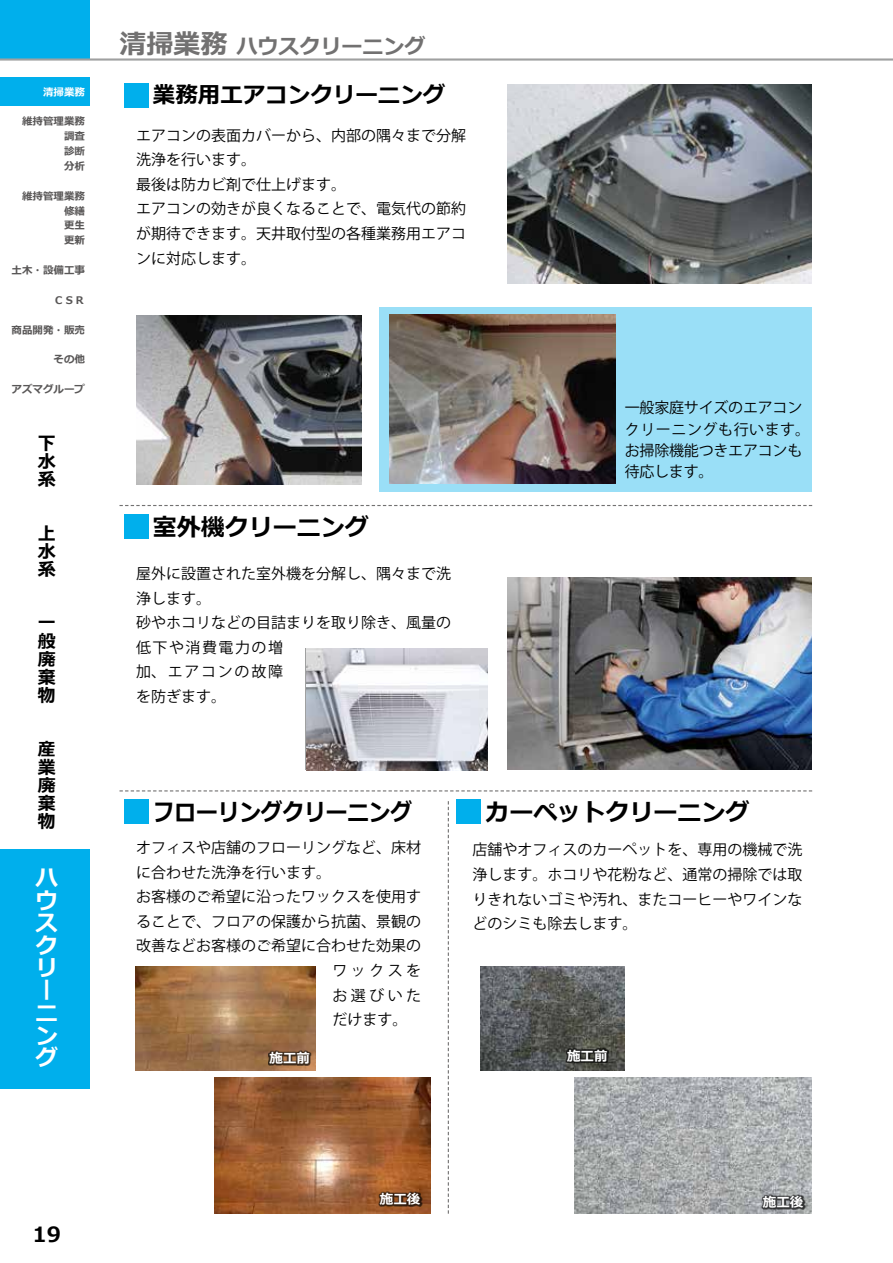
<style>
.page{position:relative;width:893px;height:1263px;background:#fff}
.page>*{position:absolute;margin:0;border:0;box-sizing:border-box;transform-origin:0 0}
.t1{font:700 24px "Meiryo";color:#000}
.t2{font:700 24px "Meiryo";color:#000;scale:.9 1}
.t3{font:700 22.5px "Meiryo";color:#000}
.t4{font:700 22.5px/22.5px "Meiryo";color:#fff}
.t5{font:700 21px "Meiryo";color:#727171}
.t6{font:700 21px "Meiryo";color:#000}
.t7{font:700 18px/18px "Meiryo";color:#000;text-align:justify}
.t8{font:15px/24.6px "Koz Go Pro";color:#000}
.t9{font:700 13.5px "Meiryo";color:#fff}
.t10{font:700 10.5px/14.9px "Meiryo";color:#595757;text-align:justify}
.t11{font:700 10.5px "Meiryo";color:#fff}
.s1{font-size:27px}
</style>
<div class="page">
<div style="left:0;top:0;width:90px;height:60px;background:#00afec"></div>
<div style="left:0;top:78px;width:90px;height:28px;background:#00afec"></div>
<hr style="left:0;top:58px;width:893px;height:3px;background:#9fa0a0">
<div style="left:379px;top:308px;width:433px;height:184px;background:#9adff7"></div>
<div style="left:124px;top:84px;width:24px;height:24px;background:#00afec"></div>
<div style="left:124px;top:515px;width:24px;height:24px;background:#00afec"></div>
<div style="left:124px;top:799px;width:24px;height:25px;background:#00afec"></div>
<div style="left:456px;top:799px;width:25px;height:25px;background:#00afec"></div>
<svg style="left:119px;top:505px;width:693px;height:1px"></svg>
<svg style="left:119px;top:790px;width:693px;height:1px"></svg>
<img style="left:508px;top:85px;width:304px;height:198px">
<img style="left:508px;top:577px;width:304px;height:192px">
<img style="left:390px;top:315px;width:225px;height:169px">
<img style="left:136px;top:316px;width:226px;height:168px">
<img style="left:574px;top:1078px;width:238px;height:135px">
<img style="left:481px;top:967px;width:144px;height:104px">
<img style="left:136px;top:967px;width:179px;height:104px">
<img style="left:306px;top:649px;width:182px;height:121px">
<img style="left:214px;top:1078px;width:217px;height:135px">
<svg style="left:448px;top:801px;width:1px;height:413px"></svg>
<div style="left:0;top:850px;width:90px;height:239px;background:#00afec"></div>
<div style="left:268px;top:1050px;width:43px;height:15px;background:#000;opacity:.7"></div>
<div style="left:565px;top:1047px;width:44px;height:16px;background:#000;opacity:.7"></div>
<div style="left:378px;top:1191px;width:44px;height:15px;background:#000;opacity:.7"></div>
<div style="left:761px;top:1194px;width:44px;height:16px;background:#000;opacity:.7"></div>
<p class="t11" style="left:43px;top:84px;width:44px">清掃業務</p>
<p class="t10" style="left:64px;top:115px;width:22px;text-indent:-42px">維持管理業務調査診断分析</p>
<p class="t10" style="left:64px;top:189px;width:22px;text-indent:-42px">維持管理業務修繕更生更新</p>
<p class="t10" style="left:12px;top:263px;width:75px">土木・設備工事</p>
<p class="t10" style="left:54px;top:293px;width:33px">ＣＳＲ</p>
<p class="t10" style="left:12px;top:323px;width:75px">商品開発・販売</p>
<p class="t10" style="left:54px;top:353px;width:33px">その他</p>
<p class="t10" style="left:12px;top:382px;width:75px">アズマグループ</p>
<p class="t7" style="left:38px;top:435px;width:19px">下水系</p>
<p class="t7" style="left:38px;top:525px;width:19px">上水系</p>
<p class="t7" style="left:38px;top:615px;width:19px">一般廃棄物</p>
<p class="t7" style="left:38px;top:741px;width:19px">産業廃棄物</p>
<h2 class="t4" style="left:35px;top:868px;width:24px">ハウスクリーニング</h2>
<h3 class="t5" style="left:119px;top:32px;width:307px"><span class="s1">清掃業務</span> ハウスクリーニング</h3>
<h2 class="t3" style="left:153px;top:80px;width:294px">業務用エアコンクリーニング</h2>
<p class="t8" style="left:136px;top:123px;width:332px">エアコンの表面カバーから、内部の隅々まで分解洗浄を行います。<br>最後は防カビ剤で仕上げます。<br>エアコンの効きが良くなることで、電気代の節約が期待できます。天井取付型の各種業務用エアコンに対応します。</p>
<h1 class="t1" style="left:153px;top:510px;width:217px">室外機クリーニング</h1>
<p class="t8" style="left:136px;top:562px;width:317px">屋外に設置された室外機を分解し、隅々まで洗浄します。<br>砂やホコリなどの目詰まりを取り除き、風量の低下や消費電力の増<br>加、エアコンの故障<br>を防ぎます。</p>
<p class="t8" style="left:625px;top:398px;width:187px;line-height:21.3px">一般家庭サイズのエアコンクリーニングも行います。お掃除機能つきエアコンも待応します。</p>
<h1 class="t2" style="left:153px;top:795px;width:289px">フローリングクリーニング</h1>
<h1 class="t1" style="left:485px;top:795px;width:265px">カーペットクリーニング</h1>
<p class="t8" style="left:136px;top:836px;width:287px">オフィスや店舗のフローリングなど、床材</p>
<p class="t8" style="left:136px;top:860px;width:196px">に合わせた洗浄を行います。</p>
<p class="t8" style="left:136px;top:885px;width:287px">お客様のご希望に沿ったワックスを使用す</p>
<p class="t8" style="left:136px;top:909px;width:287px">ることで、フロアの保護から抗菌、景観の</p>
<p class="t8" style="left:136px;top:934px;width:287px">改善などお客様のご希望に合わせた効果の</p>
<p class="t8" style="left:333px;top:958px;width:90px">ワックスを</p>
<p class="t8" style="left:333px;top:983px;width:90px">お選びいた</p>
<p class="t8" style="left:333px;top:1008px;width:77px">だけます。</p>
<p class="t8" style="left:472px;top:838px;width:331px;text-align:justify">店舗やオフィスのカーペットを、専用の機械で洗浄します。ホコリや花粉など、通常の掃除では取りきれないゴミや汚れ、またコーヒーやワインなどのシミも除去します。</p>
<p class="t9" style="left:269px;top:1049px;width:42px">施工前</p>
<p class="t9" style="left:567px;top:1046px;width:42px">施工前</p>
<h3 class="t6" style="left:33px;top:1220px;width:30px">19</h3>
<p class="t9" style="left:380px;top:1190px;width:42px">施工後</p>
<p class="t9" style="left:763px;top:1193px;width:42px">施工後</p>
</div>
